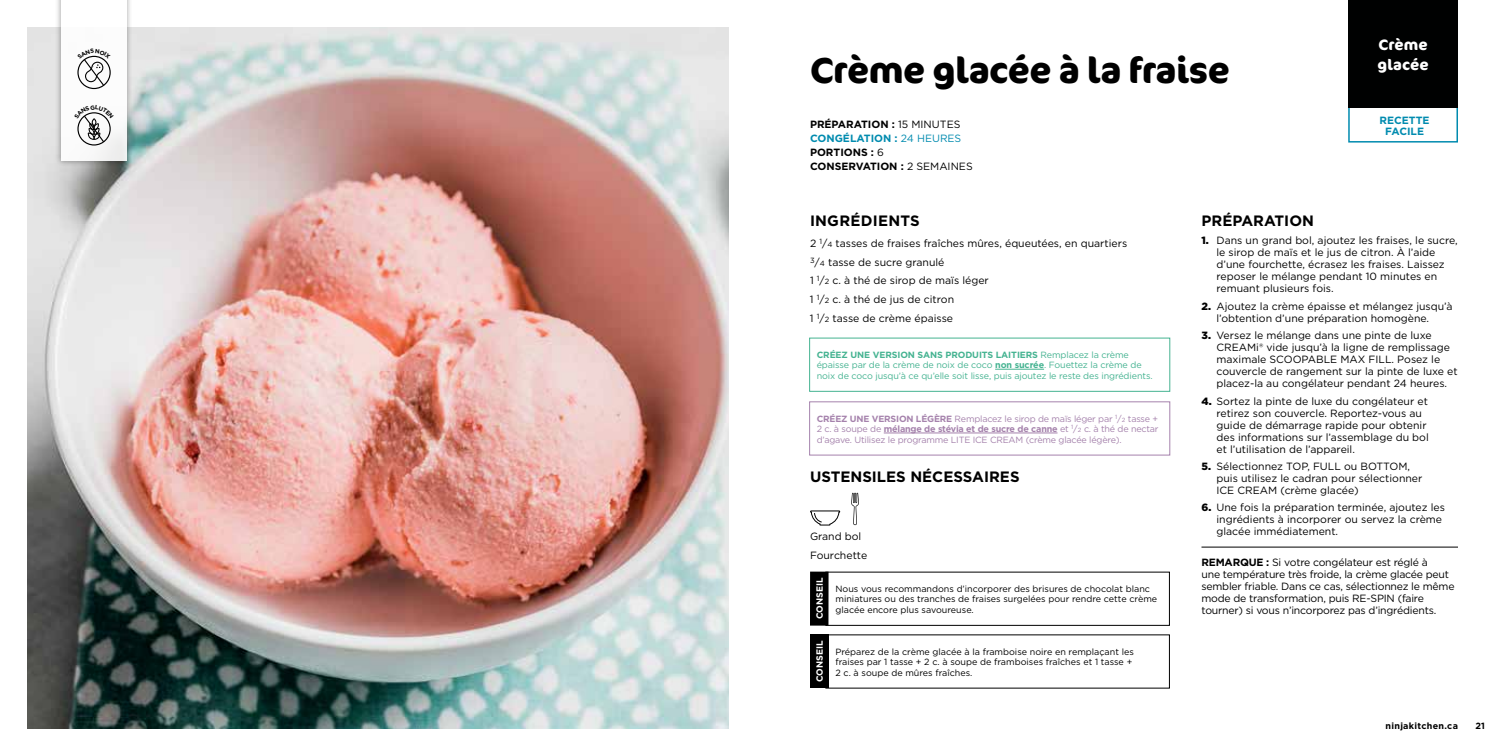
<style>
.page{position:relative;width:1512px;height:756px;background:#fff}
.page>*{position:absolute;margin:0;border:0;box-sizing:border-box;transform-origin:0 0}
.t1{font:700 36px "Cocon Pro";letter-spacing:-.01em;color:#000}
.t2{font:700 15px "Gotham";color:#000}
.t3{font:700 15px/19.5px "Cocon Pro";letter-spacing:.01em;color:#fff}
.t4{font:10.5px/12px "Gotham";color:#000}
.t5{font:10.5px/12px "Gotham";letter-spacing:-.02em;color:#000}
.t6{font:700 10.5px/13.8px "Gotham";color:#000}
.t7{font:700 10.5px/10.5px "Gotham";letter-spacing:-.005em;color:#008baf;text-align:center}
.t8{font:9px/10.5px "Gotham";color:#000}
.t9{font:9px/10.5px "Gotham";letter-spacing:-.02em;color:#a582ac;text-align:justify}
.t10{font:9px/10.5px "Gotham";letter-spacing:-.01em;color:#45b391}
.t11{font:700 9px "Gotham";letter-spacing:.03em;color:#000}
.t12{font:700 9px "Gotham";color:#fff}
.s1{font-weight:400}
.s2{color:#008baf}
.s3{font-weight:400;color:#008baf}
.s4{font-size:7.5px}
.s5{font-weight:700}
.s6{font-size:6px}
.s7{font-weight:900}
</style>
<div class="page">
<div style="left:1348px;top:102px;width:110px;height:41px;border:2px solid #008baf"></div>
<img style="left:27px;top:27px;width:702px;height:702px">
<div style="left:1348px;top:0;width:110px;height:108px;background:#000101"></div>
<hr style="left:1202px;top:547px;width:256px;height:1px;background:#000">
<hr style="left:995px;top:369px;width:49px;height:1px;background:#45b391">
<div style="left:809px;top:338px;width:361px;height:54px;border:1px solid #45b391"></div>
<div style="left:810px;top:634px;width:18px;height:54px;background:#000"></div>
<hr style="left:884px;top:433px;width:174px;height:1px;background:#a582ac">
<div style="left:809px;top:401px;width:361px;height:54px;border:1px solid #a582ac"></div>
<div style="left:825px;top:572px;width:345px;height:54px;border:1px solid #000"></div>
<div style="left:810px;top:572px;width:19px;height:54px;background:#000"></div>
<svg style="left:810px;top:511px;width:30px;height:14px"></svg>
<svg style="left:851px;top:493px;width:8px;height:32px"></svg>
<div style="left:55px;top:0;width:78px;height:167px;background:#000;opacity:.4"></div>
<div style="left:61px;top:0;width:66px;height:161px;background:#fff"></div>
<div style="left:77px;top:56px;width:34px;height:33px;border:1px solid #000;border-radius:50%"></div>
<div style="left:77px;top:112px;width:34px;height:34px;border:1px solid #000;border-radius:50%"></div>
<svg style="left:77px;top:55px;width:34px;height:32px"></svg>
<svg style="left:77px;top:112px;width:37px;height:31px"></svg>
<h1 class="t1" style="left:810px;top:46px;width:421px">Crème glacée à la fraise</h1>
<p class="t6" style="left:810px;top:118px;width:164px">PRÉPARATION : <span class="s1">15 MINUTES<br></span><span class="s2">CONGÉLATION :</span> <span class="s3">24 HEURES<br></span>PORTIONS : <span class="s1">6<br></span>CONSERVATION : <span class="s1">2 SEMAINES</span></p>
<h2 class="t3" style="left:1377px;top:35px;width:53px">Crème glacée</h2>
<p class="t7" style="left:1380px;top:115px;width:52px">RECETTE<br>FACILE</p>
<h2 class="t2" style="left:810px;top:211px;width:111px">INGRÉDIENTS</h2>
<p class="t4" style="left:810px;top:233px;width:319px;line-height:18.9px">2 <sup>1</sup>/<span class="s4">4</span> tasses de fraises fraîches mûres, équeutées, en quartiers <sup>3</sup>/<span class="s4">4</span> tasse de sucre granulé<br>1 <sup>1</sup>/<span class="s4">2</span> c. à thé de sirop de maïs léger<br>1 <sup>1</sup>/<span class="s4">2</span> c. à thé de jus de citron<br>1 <sup>1</sup>/<span class="s4">2</span> tasse de crème épaisse</p>
<p class="t10" style="left:817px;top:349px;width:337px"><span class="s5">CRÉEZ UNE VERSION SANS PRODUITS LAITIERS</span> Remplacez la crème épaisse par de la crème de noix de coco <span class="s5">non sucrée</span>. Fouettez la crème de noix de coco jusqu’à ce qu’elle soit lisse, puis ajoutez le reste des ingrédients.</p>
<p class="t9" style="left:817px;top:413px;width:343px"><span class="s5">CRÉEZ UNE VERSION LÉGÈRE</span> Remplacez le sirop de maïs léger par <sup>1</sup>/<span class="s6">2</span> tasse + 2 c. à soupe de <span class="s5">mélange de stévia et de sucre de canne</span> et <sup>1</sup>/<span class="s6">2</span> c. à thé de nectar d’agave. Utilisez le programme LITE ICE CREAM (crème glacée légère).</p>
<h2 class="t2" style="left:810px;top:467px;width:211px">USTENSILES NÉCESSAIRES</h2>
<p class="t4" style="left:810px;top:526px;width:59px;line-height:18.9px">Grand bol<br>Fourchette</p>
<p class="t12" style="left:814px;top:619px;width:43px;rotate:-90deg">CONSEIL</p>
<p class="t12" style="left:814px;top:682px;width:43px;rotate:-90deg">CONSEIL</p>
<p class="t8" style="left:836px;top:583px;width:323px">Nous vous recommandons d’incorporer des brisures de chocolat blanc miniatures ou des tranches de fraises surgelées pour rendre cette crème glacée encore plus savoureuse.</p>
<p class="t8" style="left:836px;top:646px;width:300px">Préparez de la crème glacée à la framboise noire en remplaçant les fraises par 1 tasse + 2 c. à soupe de framboises fraîches et 1 tasse +<br>2 c. à soupe de mûres fraîches.</p>
<h2 class="t2" style="left:1202px;top:210px;width:114px">PRÉPARATION</h2>
<p class="t4" style="left:1217px;top:234px;width:243px;text-indent:-15px"><span class="s7">1.</span> Dans un grand bol, ajoutez les fraises, le sucre, le sirop de maïs et le jus de citron. À l’aide d’une fourchette, écrasez les fraises. Laissez reposer le mélange pendant 10 minutes en remuant plusieurs fois.</p>
<p class="t4" style="left:1217px;top:300px;width:238px;text-indent:-15px"><span class="s7">2.</span> Ajoutez la crème épaisse et mélangez jusqu’à l’obtention d’une préparation homogène.</p>
<p class="t4" style="left:1217px;top:329px;width:243px;text-indent:-15px"><span class="s7">3.</span> Versez le mélange dans une pinte de luxe CREAMi® vide jusqu’à la ligne de remplissage maximale SCOOPABLE MAX FILL. Posez le couvercle de rangement sur la pinte de luxe et placez-la au congélateur pendant 24 heures.</p>
<p class="t4" style="left:1217px;top:395px;width:214px;text-indent:-15px"><span class="s7">4.</span> Sortez la pinte de luxe du congélateur et retirez son couvercle. Reportez-vous au guide de démarrage rapide pour obtenir des informations sur l’assemblage du bol et l’utilisation de l’appareil.</p>
<p class="t4" style="left:1217px;top:460px;width:207px;text-indent:-15px"><span class="s7">5.</span> Sélectionnez TOP, FULL ou BOTTOM, puis utilisez le cadran pour sélectionner<br>ICE CREAM (crème glacée)</p>
<p class="t4" style="left:1217px;top:501px;width:230px;text-indent:-15px"><span class="s7">6.</span> Une fois la préparation terminée, ajoutez les ingrédients à incorporer ou servez la crème glacée immédiatement.</p>
<p class="t5" style="left:1202px;top:556px;width:255px"><span class="s5">REMARQUE :</span> Si votre congélateur est réglé à<br>une température très froide, la crème glacée peut sembler friable. Dans ce cas, sélectionnez le même mode de transformation, puis RE-SPIN (faire tourner) si vous n’incorporez pas d’ingrédients.</p>
<p class="t11" style="left:1386px;top:720px;width:74px">ninjakitchen.ca</p>
<p class="t11" style="left:1475px;top:720px;width:11px">21</p>
</div>
